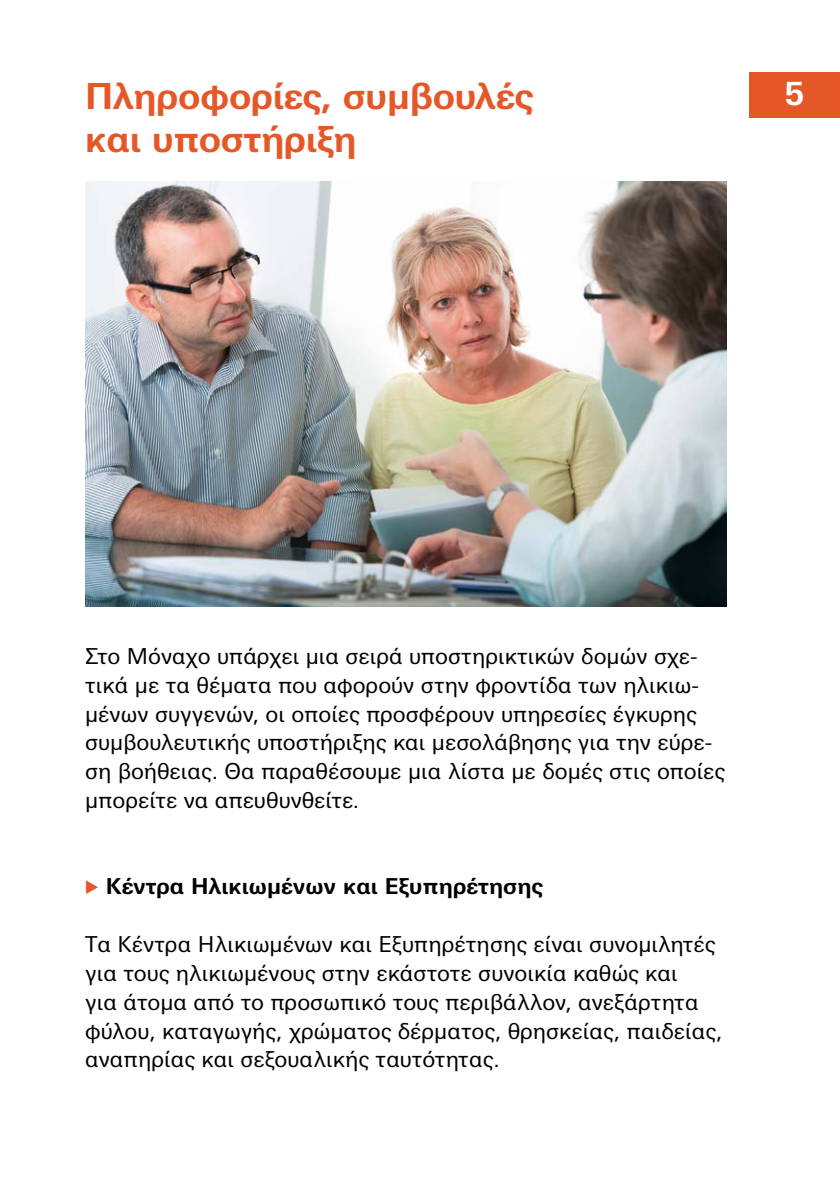
<style>
.page{position:relative;width:840px;height:1191px;background:#fff}
.page>*{position:absolute;margin:0;border:0;box-sizing:border-box;transform-origin:0 0}
.Griechisch_H1_zweizeilig{font:700 36px/43.2px "Univers Next W1 G";letter-spacing:-.01em;color:#e65727}
.t1{font:700 32px "Univers Next W1 G";color:#fff}
.Griechisch_P_Copy_griechisch{font:22px/28.8px "Univers Next W1 G";color:#000}
.Griechisch_H3{font:700 22px "Univers Next W1 G";color:#000}
.s1{font-family:"Mar Vo Sym";font-weight:400;color:#e65727}
</style>
<div class="page">
<div style="left:748px;top:72px;width:91px;height:45px;background:#e65727"></div>
<img style="left:85px;top:181px;width:641px;height:425px">
<h1 class="Griechisch_H1_zweizeilig" style="left:85px;top:74px;width:449px">Πληροφορίες, συμβουλές και υποστήριξη</h1>
<h2 class="t1" style="left:784px;top:74px;width:22px">5</h2>
<p class="Griechisch_P_Copy_griechisch" style="left:85px;top:642px;width:641px">Στο Μόναχο υπάρχει μια σειρά υποστηρικτικών δομών σχε&shy;τικά με τα θέματα που αφορούν στην φροντίδα των ηλικιω&shy;μένων συγγενών, οι οποίες προσφέρουν υπηρεσίες έγκυρης συμβουλευτικής υποστήριξης και μεσολάβησης για την εύρε&shy;ση βοήθειας. Θα παραθέσουμε μια λίστα με δομές στις οποίες μπορείτε να απευθυνθείτε.</p>
<p class="Griechisch_H3" style="left:85px;top:873px;width:459px"><span class="s1">·</span> Κέντρα Ηλικιωμένων και Εξυπηρέτησης</p>
<p class="Griechisch_P_Copy_griechisch" style="left:85px;top:930px;width:638px">Τα Κέντρα Ηλικιωμένων και Εξυπηρέτησης είναι συνομιλητές για τους ηλικιωμένους στην εκάστοτε συνοικία καθώς και<br>για άτομα από το προσωπικό τους περιβάλλον, ανεξάρτητα φύλου, καταγωγής, χρώματος δέρματος, θρησκείας, παιδείας, αναπηρίας και σεξουαλικής ταυτότητας.</p>
</div>
